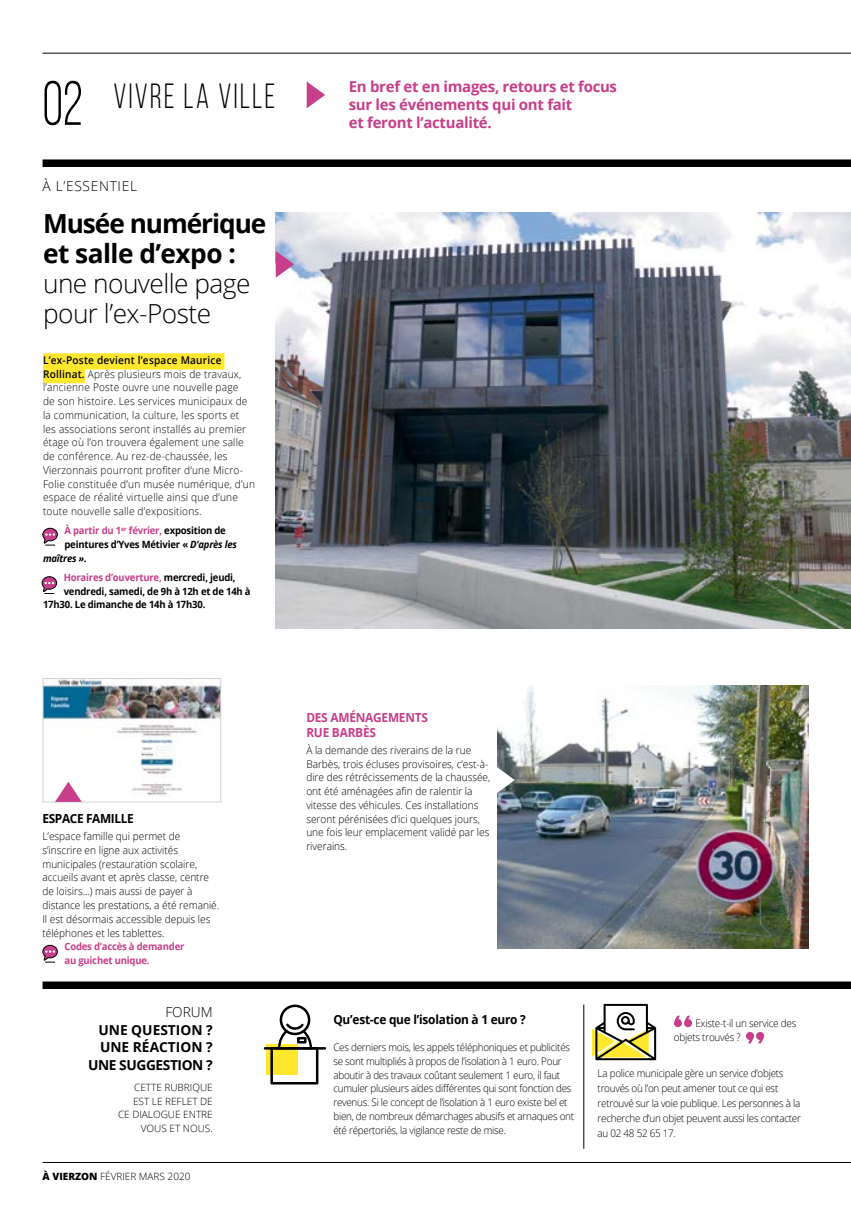
<style>
.page{position:relative;width:851px;height:1205px;background:#fff}
.page>*{position:absolute;margin:0;border:0;box-sizing:border-box;transform-origin:0 0}
.t1{font:62.5px "Bebas Neue";color:#000;scale:.85 1}
.t2{font:35px "Bebas Neue";letter-spacing:.08em;color:#000;scale:.85 1}
.t3{font:300 26.25px/30px "Open Sans";letter-spacing:-.02em;color:#000}
.t4{font:700 26.25px/30px "Open Sans";letter-spacing:-.03em;color:#000}
.t5{font:700 15px/17.5px "Open Sans";letter-spacing:-.02em;color:#c73e8a}
.t6{font:700 13.75px "Open Sans";color:#000}
.t7{font:300 13.75px "Open Sans";letter-spacing:.05em;color:#000}
.t8{font:700 12.5px "Open Sans";letter-spacing:-.02em;color:#000;scale:.95 1}
.t9{font:700 12.5px/15px "Open Sans";letter-spacing:-.02em;color:#c73e8a;scale:.95 1}
.t10{font:300 10.62px/13.8px "Open Sans";color:#000;scale:.95 1}
.t11{font:300 10.62px/13.8px "Open Sans";letter-spacing:.02em;color:#000;scale:.95 1}
.t12{font:300 10.38px/13.8px "Open Sans";letter-spacing:-.025em;color:#000;scale:.95 1}
.t13{font:700 10px/13.8px "Open Sans";letter-spacing:-.02em;color:#c73e8a;scale:.95 1}
.t14{font:700 10px "Open Sans";letter-spacing:-.02em;color:#000;scale:.95 1}
.t15{font:300 10px/13.8px "Open Sans";color:#000;text-align:right}
.t16{font:italic 700 10px "Open Sans";letter-spacing:-.02em;color:#000;scale:.95 1}
.s1{font-weight:600}
.s2{color:#000}
.s3{font-style:italic}
.s4{font-style:normal}
.s5{font-weight:800}
</style>
<div class="page">
<img style="left:276px;top:213px;width:574px;height:415px">
<img style="left:45px;top:680px;width:174px;height:116px">
<div style="left:43px;top:678px;width:178px;height:124px;border:1px solid #d1d3d4"></div>
<img style="left:497px;top:685px;width:311px;height:264px">
<svg style="left:592px;top:1004px;width:64px;height:56px"></svg>
<div style="left:266px;top:1044px;width:31px;height:31px;background:#ffe72d"></div>
<hr style="left:265px;top:1047px;width:60px;height:2px;background:#000">
<div style="left:279px;top:1004px;width:31px;height:31px;border:2px solid #000;border-radius:50%"></div>
<svg style="left:269px;top:1021px;width:50px;height:64px"></svg>
<svg style="left:306px;top:81px;width:19px;height:27px"></svg>
<svg style="left:276px;top:251px;width:18px;height:27px"></svg>
<svg style="left:497px;top:766px;width:17px;height:27px"></svg>
<div style="left:43px;top:353px;width:181px;height:16px;background:#ffe72d"></div>
<div style="left:43px;top:367px;width:42px;height:16px;background:#ffe72d"></div>
<svg style="left:55px;top:782px;width:27px;height:20px"></svg>
<svg style="left:673px;top:1015px;width:19px;height:12px"></svg>
<hr style="left:583px;top:1004px;width:1px;height:145px;background:#000">
<svg style="left:746px;top:1032px;width:18px;height:11px"></svg>
<svg style="left:42px;top:527px;width:16px;height:19px"></svg>
<svg style="left:41px;top:576px;width:16px;height:18px"></svg>
<svg style="left:42px;top:944px;width:16px;height:19px"></svg>
<hr style="left:43px;top:1162px;width:807px;height:1px;background:#000">
<div style="left:43px;top:159px;width:807px;height:8px;background:#000"></div>
<div style="left:43px;top:981px;width:807px;height:8px;background:#000"></div>
<hr style="left:43px;top:53px;width:807px;height:1px;background:#000">
<h1 class="t1" style="left:43px;top:70px;width:49px">02</h1>
<h2 class="t2" style="left:113px;top:77px;width:192px">VIVRE LA VILLE</h2>
<h3 class="t5" style="left:349px;top:78px;width:270px">En bref et en images, retours et focus sur les événements qui ont fait<br>et feront l’actualité.</h3>
<h3 class="t7" style="left:43px;top:177px;width:96px">à l’essentiel</h3>
<h3 class="t4" style="left:43px;top:207px;width:225px">Musée numérique et salle d’expo :</h3>
<h3 class="t3" style="left:43px;top:267px;width:209px">une nouvelle page pour l’ex-Poste</h3>
<p class="t11" style="left:43px;top:353px;width:224px"><span class="s1">L’ex-Poste devient l’espace Maurice Rollinat.</span> Après plusieurs mois de travaux, l’ancienne Poste ouvre une nouvelle page<br>de son histoire. Les services municipaux de la communication, la culture, les sports et<br>les associations seront installés au premier étage où l’on trouvera également une salle de conférence. Au rez-de-chaussée, les Vierzonnais pourront profiter d’une Micro-Folie constituée d’un musée numérique, d’un espace de réalité virtuelle ainsi que d’une toute nouvelle salle d’expositions.</p>
<p class="t13" style="left:64px;top:523px;width:171px">À partir du 1<sup>er</sup> février, <span class="s2">exposition de</span></p>
<p class="t14" style="left:64px;top:537px;width:183px">peintures d’Yves Métivier « <span class="s3">D’après les</span></p>
<p class="t16" style="left:43px;top:551px;width:47px">maîtres »<span class="s4">.</span></p>
<p class="t13" style="left:64px;top:570px;width:182px">Horaires d’ouverture, <span class="s2">mercredi, jeudi,</span></p>
<p class="t14" style="left:64px;top:584px;width:198px">vendredi, samedi, de 9h à 12h et de 14h à</p>
<p class="t14" style="left:43px;top:598px;width:172px">17h30. Le dimanche de 14h à 17h30.</p>
<p class="t8" style="left:42px;top:809px;width:96px">espace fami lle</p>
<p class="t10" style="left:42px;top:829px;width:188px">L’espace famille qui permet de s’inscrire en ligne aux activités municipales (restauration scolaire, accueils avant et après classe, centre de loisirs...) mais aussi de payer à distance les prestations, a été remanié.<br>I l est désormais accessible depuis les téléphones et les tablettes.</p>
<p class="t13" style="left:64px;top:939px;width:128px">Codes d’accès à demander au guichet unique.</p>
<h3 class="t7" style="left:165px;top:1003px;width:49px">forum</h3>
<h3 class="t6" style="left:98px;top:1020px;width:11px">Une</h3>
<h3 class="t6" style="left:131px;top:1020px;width:31px">question</h3>
<h3 class="t6" style="left:206px;top:1020px;width:8px">?</h3>
<h3 class="t6" style="left:100px;top:1037px;width:11px">Une</h3>
<h3 class="t6" style="left:133px;top:1037px;width:36px">réaction</h3>
<h3 class="t6" style="left:206px;top:1037px;width:8px">?</h3>
<h3 class="t6" style="left:88px;top:1055px;width:10px">Une</h3>
<h3 class="t6" style="left:119px;top:1055px;width:45px">suggestion</h3>
<h3 class="t6" style="left:206px;top:1055px;width:8px">?</h3>
<p class="t15" style="left:118px;top:1080px;width:96px">Cette rubrique est le reflet de<br>ce dialogue entre vous et nous.</p>
<p class="t15" style="left:43px;top:1169px;width:149px"><span class="s5">À VIERZON</span> février mars 2020</p>
<p class="t9" style="left:306px;top:709px;width:88px;text-indent:24px">am énagements rue barbès</p>
<p class="t10" style="left:306px;top:743px;width:195px">À la demande des riverains de la rue Barbès, trois écluses provisoires, c’est-à&shy;dire des rétrécissements de la chaussée, ont été aménagées afin de ralentir la vitesse des véhicules. Ces installations seront pérénisées d’ici quelques jours, une fois leur emplacement validé par les riverains.</p>
<p class="t9" style="left:306px;top:709px;width:9px">des</p>
<p class="t8" style="left:333px;top:1010px;width:204px">Qu’est-ce que l’isolation à 1 euro ?</p>
<p class="t12" style="left:333px;top:1040px;width:255px">Ces derniers mois, les appels téléphoniques et publicités se sont multipliés à propos de l’isolation à 1 euro. Pour aboutir à des travaux coûtant seulement 1 euro, il faut cumuler plusieurs aides différentes qui sont fonction des revenus. Si le concept de l’isolation à 1 euro existe bel et bien, de nombreux démarchages abusifs et arnaques ont été répertoriés, la vigilance reste de mise.</p>
<p class="t12" style="left:673px;top:1016px;width:130px;text-indent:21px">Existe-t-il un service des objets trouvés ?</p>
<p class="t12" style="left:597px;top:1066px;width:215px;line-height:15px">La police municipale gère un service d’objets trouvés où l’on peut amener tout ce qui est retrouvé sur la voie publique. Les personnes à la recherche d’un objet peuvent aussi les contacter au 02 48 52 65 17.</p>
</div>
